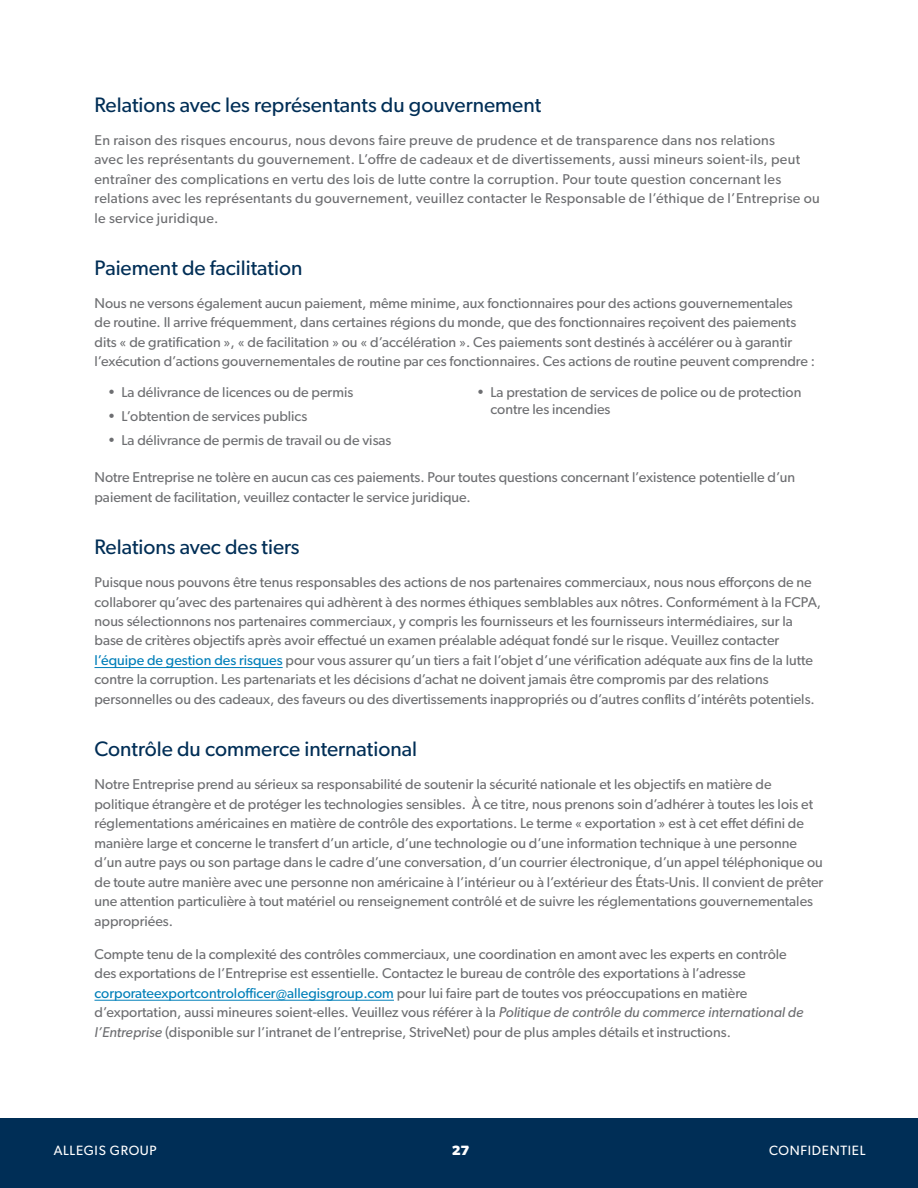
<style>
.page{position:relative;width:918px;height:1188px;background:#fff}
.page>*{position:absolute;margin:0;border:0;box-sizing:border-box;transform-origin:0 0}
.t1{font:21px "Gibson";color:#002e56}
.t2{font:14.25px/19.5px "Gibson";color:#6d6e71}
.t3{font:14.25px/19.5px "Gibson";letter-spacing:.02em;color:#6d6e71}
.t4{font:13.5px "Gibson";letter-spacing:.05em;color:#fff}
.t5{font:700 13.5px "Gibson";color:#fff}
.s1{color:#007fb9}
.s2{font-style:italic}
</style>
<div class="page">
<div style="left:0;top:1118px;width:918px;height:70px;background:#002e56"></div>
<hr style="left:95px;top:1000px;width:299px;height:1px;background:#007fb9">
<hr style="left:147px;top:667px;width:136px;height:1px;background:#007fb9">
<hr style="left:94px;top:667px;width:53px;height:1px;background:#007fb9">
<h1 class="t1" style="left:94px;top:92px;width:448px">Relations avec les représentants du gouvernement</h1>
<p class="t3" style="left:94px;top:130px;width:727px">En raison des risques encourus, nous devons faire preuve de prudence et de transparence dans nos relations<br>avec les représentants du gouvernement. L’offre de cadeaux et de divertissements, aussi mineurs soient-ils, peut entraîner des complications en vertu des lois de lutte contre la corruption. Pour toute question concernant les relations avec les représentants du gouvernement, veuillez contacter le Responsable de l’éthique de l’Entreprise ou le service juridique.</p>
<h1 class="t1" style="left:94px;top:255px;width:209px">Paiement de facilitation</h1>
<p class="t2" style="left:94px;top:293px;width:722px">Nous ne versons également aucun paiement, même minime, aux fonctionnaires pour des actions gouvernementales<br>de routine. Il arrive fréquemment, dans certaines régions du monde, que des fonctionnaires reçoivent des paiements dits « de gratification », « de facilitation » ou « d’accélération ». Ces paiements sont destinés à accélérer ou à garantir l’exécution d’actions gouvernementales de routine par ces fonctionnaires. Ces actions de routine peuvent comprendre :</p>
<p class="t2" style="left:108px;top:382px;width:247px">• La délivrance de licences ou de permis</p>
<p class="t2" style="left:108px;top:406px;width:201px">• L’obtention de services publics</p>
<p class="t2" style="left:108px;top:430px;width:285px">• La délivrance de permis de travail ou de visas</p>
<p class="t2" style="left:490px;top:383px;width:313px;line-height:17.2px;text-indent:-13px">• La prestation de services de police ou de protection contre les incendies</p>
<p class="t2" style="left:94px;top:467px;width:702px">Notre Entreprise ne tolère en aucun cas ces paiements. Pour toutes questions concernant l’existence potentielle d’un paiement de facilitation, veuillez contacter le service juridique.</p>
<h1 class="t1" style="left:94px;top:534px;width:207px">Relations avec des tiers</h1>
<p class="t2" style="left:94px;top:572px;width:728px">Puisque nous pouvons être tenus responsables des actions de nos partenaires commerciaux, nous nous efforçons de ne collaborer qu’avec des partenaires qui adhèrent à des normes éthiques semblables aux nôtres. Conformément à la FCPA, nous sélectionnons nos partenaires commerciaux, y compris les fournisseurs et les fournisseurs intermédiaires, sur la base de critères objectifs après avoir effectué un examen préalable adéquat fondé sur le risque. Veuillez contacter <span class="s1">l’équipe de gestion des risques</span> pour vous assurer qu’un tiers a fait l’objet d’une vérification adéquate aux fins de la lutte contre la corruption. Les partenariats et les décisions d’achat ne doivent jamais être compromis par des relations personnelles ou des cadeaux, des faveurs ou des divertissements inappropriés ou d’autres conflits d’intérêts potentiels.</p>
<h1 class="t1" style="left:94px;top:736px;width:324px">Contrôle du commerce international</h1>
<p class="t2" style="left:94px;top:774px;width:730px">Notre Entreprise prend au sérieux sa responsabilité de soutenir la sécurité nationale et les objectifs en matière de politique étrangère et de protéger les technologies sensibles. À ce titre, nous prenons soin d’adhérer à toutes les lois et réglementations américaines en matière de contrôle des exportations. Le terme « exportation » est à cet effet défini de manière large et concerne le transfert d’un article, d’une technologie ou d’une information technique à une personne d’un autre pays ou son partage dans le cadre d’une conversation, d’un courrier électronique, d’un appel téléphonique ou de toute autre manière avec une personne non américaine à l’intérieur ou à l’extérieur des États-Unis. Il convient de prêter une attention particulière à tout matériel ou renseignement contrôlé et de suivre les réglementations gouvernementales appropriées.</p>
<p class="t2" style="left:94px;top:944px;width:711px">Compte tenu de la complexité des contrôles commerciaux, une coordination en amont avec les experts en contrôle des exportations de l’Entreprise est essentielle. Contactez le bureau de contrôle des exportations à l’adresse <span class="s1">corporateexportcontrolofficer@allegisgroup.com</span> pour lui faire part de toutes vos préoccupations en matière d’exportation, aussi mineures soient-elles. Veuillez vous référer à la <span class="s2">Politique de contrôle du commerce international de l’Entreprise</span> (disponible sur l’intranet de l’entreprise, StriveNet) pour de plus amples détails et instructions.</p>
<p class="t4" style="left:54px;top:1143px;width:105px">ALLEGIS GROUP</p>
<p class="t5" style="left:452px;top:1143px;width:19px">27</p>
<p class="t4" style="left:769px;top:1143px;width:98px">CONFIDENTIEL</p>
</div>
